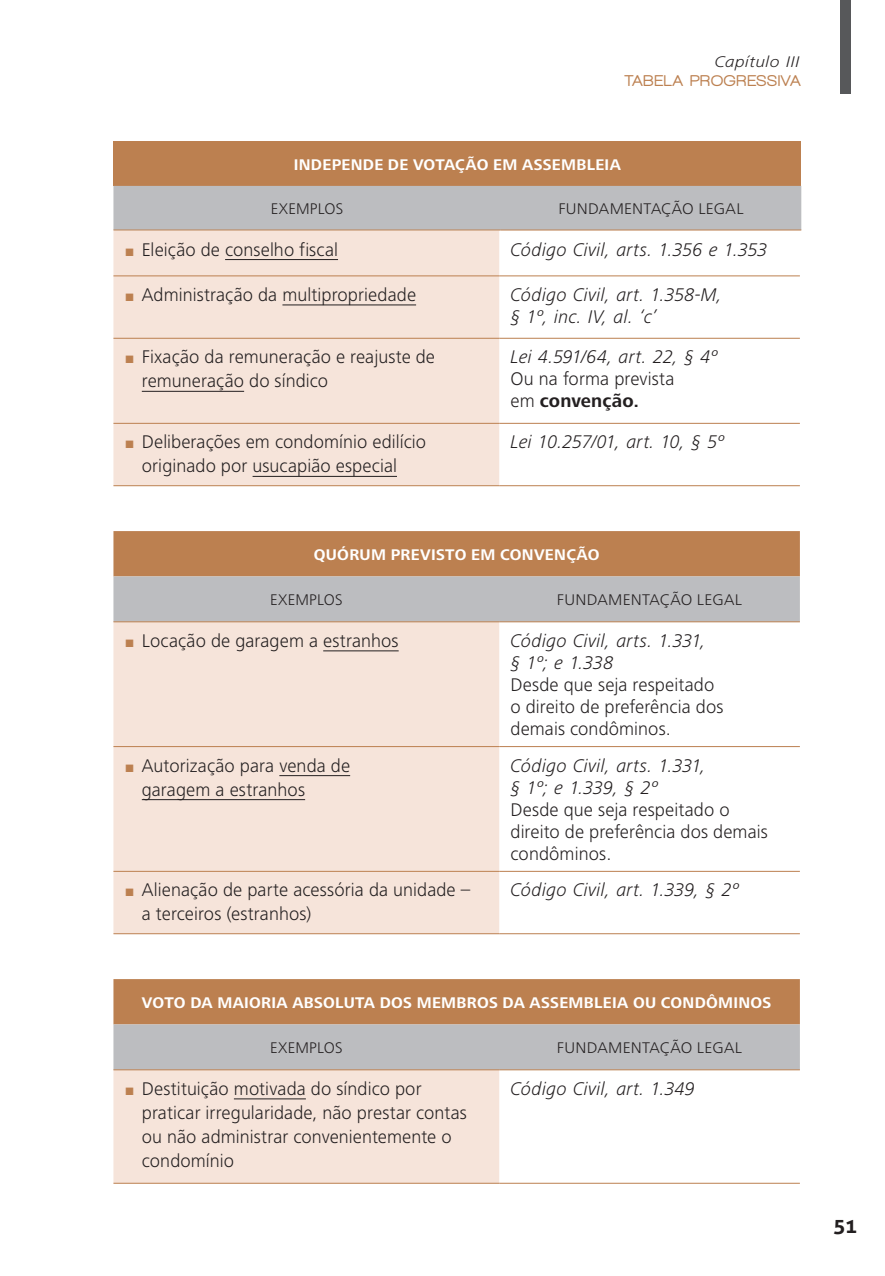
<style>
.page{position:relative;width:885px;height:1276px;background:#fff}
.page>*{position:absolute;margin:0;border:0;box-sizing:border-box;transform-origin:0 0}
.t1{font:700 20px "Aller";color:#231f20;scale:1.05 1}
.TABELA_LEGAL{font:300 19px/24px "Frutiger Next LT";letter-spacing:.005em;color:#231f20}
.TABELA_LEGAL-2{font:italic 300 19px/22px "Frutiger Next LT";letter-spacing:.01em;color:#231f20}
.TABELA_LEGAL-3{font:italic 300 19px "Frutiger Next LT";letter-spacing:-.01em;color:#231f20}
.Sub-título_NUMEROS{font:700 16px "Frutiger Next LT";letter-spacing:.015em;color:#fff}
.EXEMPLO___xxx{font:300 16px "Frutiger Next LT";letter-spacing:.015em;color:#231f20;scale:1.05 1}
.EXEMPLO___xxx-2{font:300 16px "Frutiger Next LT";letter-spacing:.015em;color:#231f20}
.t2{font:16px "Walkway Rounded";letter-spacing:.06em;color:#bc8050;scale:1.05 1}
.t3{font:italic 300 16px "Frutiger Next LT";letter-spacing:.015em;color:#231f20;scale:1.15 1}
.s1{font-family:"Arial";font-weight:400;font-size:16px;color:#bc8050}
.s2{font-weight:700}
</style>
<div class="page">
<div style="left:840px;top:0;width:10px;height:94px;background:#57585a"></div>
<svg style="left:113px;top:230px;width:386px;height:952px;background:#f6e6dd"></svg>
<div style="left:113px;top:531px;width:686px;height:45px;background:#bc8050"></div>
<svg style="left:113px;top:576px;width:686px;height:493px"></svg>
<hr style="left:113px;top:621px;width:386px;height:1px;background:#bc8050">
<hr style="left:499px;top:621px;width:300px;height:1px;background:#bc8050">
<hr style="left:113px;top:1069px;width:386px;height:1px;background:#bc8050">
<hr style="left:499px;top:1069px;width:300px;height:1px;background:#bc8050">
<hr style="left:113px;top:275px;width:386px;height:1px;background:#bc8050">
<hr style="left:499px;top:275px;width:300px;height:1px;background:#bc8050">
<hr style="left:113px;top:485px;width:386px;height:1px;background:#bc8050">
<hr style="left:499px;top:485px;width:300px;height:1px;background:#bc8050">
<hr style="left:113px;top:746px;width:386px;height:1px;background:#bc8050">
<hr style="left:499px;top:746px;width:300px;height:1px;background:#bc8050">
<hr style="left:113px;top:871px;width:386px;height:1px;background:#bc8050">
<hr style="left:499px;top:871px;width:300px;height:1px;background:#bc8050">
<hr style="left:113px;top:933px;width:386px;height:1px;background:#bc8050">
<hr style="left:499px;top:933px;width:300px;height:1px;background:#bc8050">
<hr style="left:113px;top:1182px;width:386px;height:1px;background:#bc8050">
<hr style="left:499px;top:1182px;width:300px;height:1px;background:#bc8050">
<hr style="left:113px;top:338px;width:386px;height:1px;background:#bc8050">
<hr style="left:499px;top:338px;width:300px;height:1px;background:#bc8050">
<hr style="left:113px;top:423px;width:386px;height:1px;background:#bc8050">
<hr style="left:499px;top:423px;width:300px;height:1px;background:#bc8050">
<hr style="left:225px;top:259px;width:113px;height:1px;background:#231f20">
<hr style="left:282px;top:304px;width:134px;height:1px;background:#231f20">
<hr style="left:142px;top:391px;width:102px;height:1px;background:#231f20">
<hr style="left:252px;top:476px;width:145px;height:1px;background:#231f20">
<hr style="left:323px;top:650px;width:75px;height:1px;background:#231f20">
<hr style="left:279px;top:775px;width:71px;height:1px;background:#231f20">
<hr style="left:142px;top:799px;width:163px;height:1px;background:#231f20">
<hr style="left:234px;top:1098px;width:72px;height:1px;background:#231f20">
<div style="left:113px;top:142px;width:688px;height:44px;background:#bc8050"></div>
<div style="left:113px;top:186px;width:688px;height:43px;background:#bcbdc0"></div>
<hr style="left:113px;top:229px;width:387px;height:1px;background:#bc8050">
<hr style="left:500px;top:229px;width:301px;height:1px;background:#bc8050">
<p class="t3" style="left:714px;top:53px;width:75px">Capítulo III</p>
<p class="t2" style="left:624px;top:72px;width:169px">TABELA PROGRESSIVA</p>
<p class="Sub-título_NUMEROS" style="left:294px;top:155px;width:328px">INDEPENDE DE VOTAÇÃO EM ASSEMBLEIA</p>
<p class="EXEMPLO___xxx-2" style="left:271px;top:200px;width:74px">EXEMPLOS</p>
<p class="EXEMPLO___xxx" style="left:558px;top:200px;width:178px">FUNDAMENTAÇÃO LEGAL</p>
<p class="TABELA_LEGAL" style="left:125px;top:237px;width:215px"><span class="s1">■</span> Eleição de conselho fiscal</p>
<p class="TABELA_LEGAL-2" style="left:510px;top:238px;width:258px">Código Civil, arts. 1.356 e 1.353</p>
<p class="TABELA_LEGAL" style="left:125px;top:283px;width:293px"><span class="s1">■</span> Administração da multipropriedade</p>
<p class="TABELA_LEGAL-2" style="left:510px;top:284px;width:213px">Código Civil, art. 1.358-M, § 1º, inc. IV, al. ‘c’</p>
<p class="TABELA_LEGAL" style="left:142px;top:345px;width:295px;text-indent:-17px"><span class="s1">■</span> Fixação da remuneração e reajuste de remuneração do síndico</p>
<p class="TABELA_LEGAL-2" style="left:510px;top:346px;width:208px">Lei 4.591/64, art. 22, § 4º</p>
<p class="TABELA_LEGAL" style="left:510px;top:368px;width:165px;line-height:22px">Ou na forma prevista em <span class="s2">convenção.</span></p>
<p class="TABELA_LEGAL" style="left:142px;top:430px;width:286px;text-indent:-17px"><span class="s1">■</span> Deliberações em condomínio edilício originado por usucapião especial</p>
<p class="TABELA_LEGAL-3" style="left:510px;top:432px;width:215px">Lei 10.257/01, art. 10, § 5º</p>
<p class="Sub-título_NUMEROS" style="left:314px;top:545px;width:287px">QUÓRUM PREVISTO EM CONVENÇÃO</p>
<p class="EXEMPLO___xxx-2" style="left:270px;top:591px;width:74px">EXEMPLOS</p>
<p class="EXEMPLO___xxx" style="left:557px;top:591px;width:178px">FUNDAMENTAÇÃO LEGAL</p>
<p class="TABELA_LEGAL" style="left:125px;top:628px;width:275px"><span class="s1">■</span> Locação de garagem a estranhos</p>
<p class="TABELA_LEGAL-2" style="left:510px;top:629px;width:196px">Código Civil, arts. 1.331, § 1º; e 1.338</p>
<p class="TABELA_LEGAL" style="left:510px;top:673px;width:214px;line-height:22px">Desde que seja respeitado o direito de preferência dos</p>
<p class="TABELA_LEGAL" style="left:510px;top:716px;width:162px">demais condôminos.</p>
<p class="TABELA_LEGAL" style="left:142px;top:753px;width:210px;text-indent:-17px"><span class="s1">■</span> Autorização para venda de garagem a estranhos</p>
<p class="TABELA_LEGAL-2" style="left:510px;top:754px;width:196px">Código Civil, arts. 1.331, § 1º; e 1.339, § 2º</p>
<p class="TABELA_LEGAL" style="left:510px;top:798px;width:259px;line-height:22px">Desde que seja respeitado o direito de preferência dos demais condôminos.</p>
<p class="TABELA_LEGAL" style="left:142px;top:878px;width:330px;text-indent:-17px"><span class="s1">■</span> Alienação de parte acessória da unidade – a terceiros (estranhos)</p>
<p class="TABELA_LEGAL-2" style="left:510px;top:879px;width:230px">Código Civil, art. 1.339, § 2º</p>
<p class="Sub-título_NUMEROS" style="left:142px;top:993px;width:631px">VOTO DA MAIORIA ABSOLUTA DOS MEMBROS DA ASSEMBLEIA OU CONDÔMINOS</p>
<p class="EXEMPLO___xxx-2" style="left:270px;top:1038px;width:74px">EXEMPLOS</p>
<p class="EXEMPLO___xxx" style="left:557px;top:1038px;width:178px">FUNDAMENTAÇÃO LEGAL</p>
<p class="TABELA_LEGAL" style="left:142px;top:1076px;width:326px;text-indent:-17px"><span class="s1">■</span> Destituição motivada do síndico por praticar irregularidade, não prestar contas ou não administrar convenientemente o condomínio</p>
<p class="TABELA_LEGAL-2" style="left:510px;top:1077px;width:186px">Código Civil, art. 1.349</p>
<p class="t1" style="left:833px;top:1213px;width:24px">51</p>
</div>
